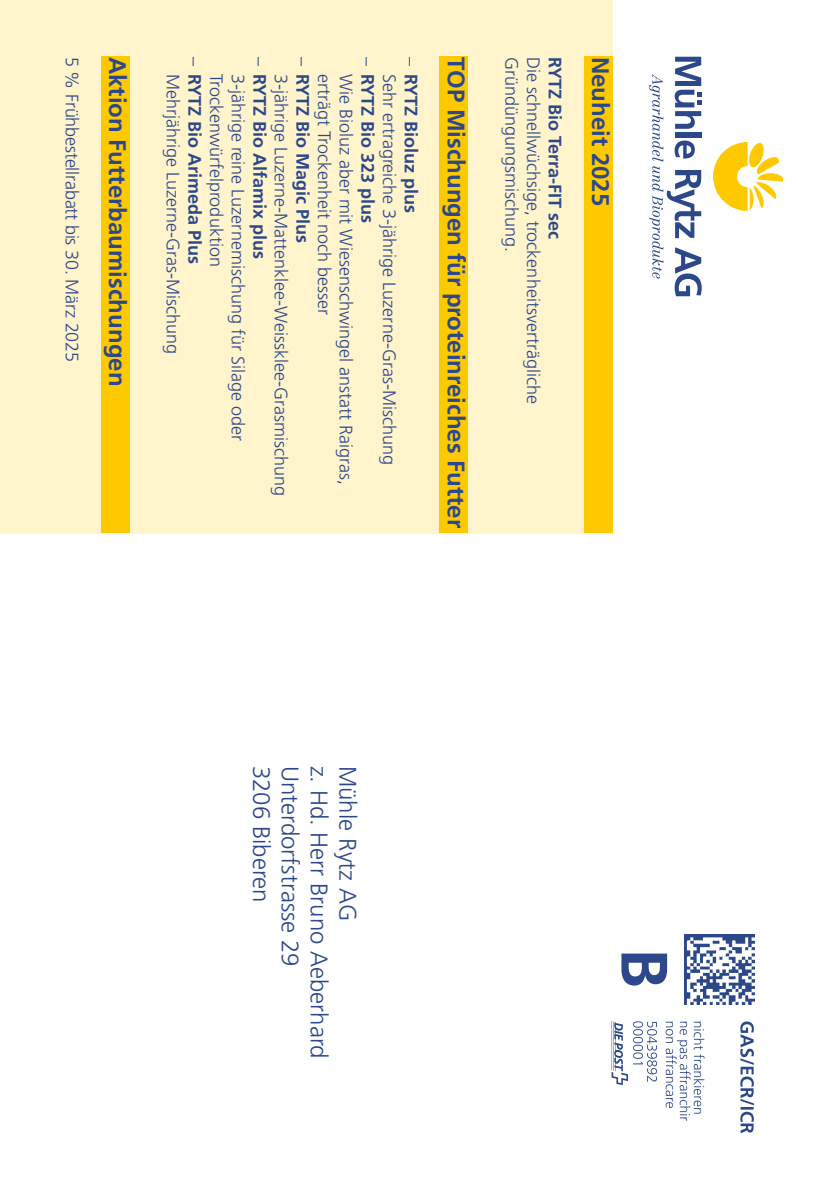
<style>
.page{position:relative;width:840px;height:1191px;background:#fff}
.page>*{position:absolute;margin:0;border:0;box-sizing:border-box;transform-origin:0 0}
.t1{font:700 24px "Frutiger";color:#2c488b}
.t2{font:300 24px "Frutiger";color:#2c488b}
.t3{font:300 18px/21.6px "Frutiger";color:#2c488b}
.t4{font:700 18px "Frutiger";color:#2c488b}
.s1{font-weight:700}
.s2{font-weight:300}
</style>
<div class="page">
<div style="left:0;top:0;width:612px;height:533px;background:#fff4cc"></div>
<div style="left:101px;top:57px;width:28px;height:476px;background:#ffc900"></div>
<div style="left:439px;top:57px;width:28px;height:476px;background:#ffc900"></div>
<div style="left:584px;top:57px;width:28px;height:476px;background:#ffc900"></div>
<svg style="left:713px;top:142px;width:69px;height:69px"></svg>
<svg style="left:649px;top:57px;width:52px;height:239px"></svg>
<img style="left:684px;top:934px;width:70px;height:70px">
<svg style="left:621px;top:953px;width:45px;height:32px"></svg>
<svg style="left:740px;top:1021px;width:13px;height:112px"></svg>
<svg style="left:665px;top:1021px;width:39px;height:99px"></svg>
<svg style="left:611px;top:1021px;width:45px;height:64px"></svg>
<hr style="left:613px;top:1021px;width:1px;height:49px;background:#2c488b">
<hr style="left:611px;top:1020px;width:1px;height:50px;background:#2c488b">
<p class="t3" style="left:83px;top:57px;width:307px;rotate:90deg">5 % Frühbestellrabatt bis 30. März 2025</p>
<h1 class="t1" style="left:131px;top:57px;width:331px;rotate:90deg">Aktion Futterbaumischungen</h1>
<p class="t3" style="left:205px;top:74px;width:282px;text-indent:-17px;rotate:90deg">– <span class="s1">RYTZ Bio Arimeda Plus<br></span>Mehrjährige Luzerne-Gras-Mischung</p>
<p class="t4" style="left:270px;top:57px;width:204px;rotate:90deg"><span class="s2">–</span> RYTZ Bio Alfamix plus</p>
<p class="t3" style="left:313px;top:74px;width:423px;text-indent:-17px;rotate:90deg">– <span class="s1">RYTZ Bio Magic Plus<br></span>3-jährige Luzerne-Mattenklee-Weissklee-Grasmischung</p>
<p class="t4" style="left:378px;top:57px;width:168px;rotate:90deg"><span class="s2">–</span> RYTZ Bio 323 plus</p>
<p class="t4" style="left:421px;top:57px;width:158px;rotate:90deg"><span class="s2">–</span> RYTZ Bioluz plus</p>
<h1 class="t1" style="left:470px;top:57px;width:473px;rotate:90deg">TOP Mischungen für proteinreiches Futter</h1>
<p class="t3" style="left:522px;top:57px;width:197px;rotate:90deg">Gründüngungsmischung.</p>
<p class="t3" style="left:543px;top:57px;width:348px;rotate:90deg">Die schnellwüchsige, trockenheitsverträgliche</p>
<p class="t4" style="left:565px;top:57px;width:184px;rotate:90deg">RYTZ Bio Terra-FIT sec</p>
<h1 class="t1" style="left:614px;top:57px;width:151px;rotate:90deg">Neuheit 2025</h1>
<p class="t3" style="left:335px;top:74px;width:243px;rotate:90deg">erträgt Trockenheit noch besser</p>
<p class="t3" style="left:356px;top:74px;width:412px;rotate:90deg">Wie Bioluz aber mit Wiesenschwingel anstatt Raigras,</p>
<p class="t3" style="left:227px;top:74px;width:194px;rotate:90deg">Trockenwürfelproduktion</p>
<p class="t3" style="left:248px;top:74px;width:369px;rotate:90deg">3-jährige reine Luzernemischung für Silage oder</p>
<p class="t3" style="left:399px;top:74px;width:392px;rotate:90deg">Sehr ertragreiche 3-jährige Luzerne-Gras-Mischung</p>
<h1 class="t2" style="left:275px;top:765px;width:138px;rotate:90deg">3206 Biberen</h1>
<h1 class="t2" style="left:303px;top:765px;width:202px;rotate:90deg">Unterdorfstrasse 29</h1>
<h1 class="t2" style="left:332px;top:765px;width:294px;rotate:90deg">z. Hd. Herr Bruno Aeberhard</h1>
<h1 class="t2" style="left:361px;top:765px;width:157px;rotate:90deg">Mühle Rytz AG</h1>
</div>
